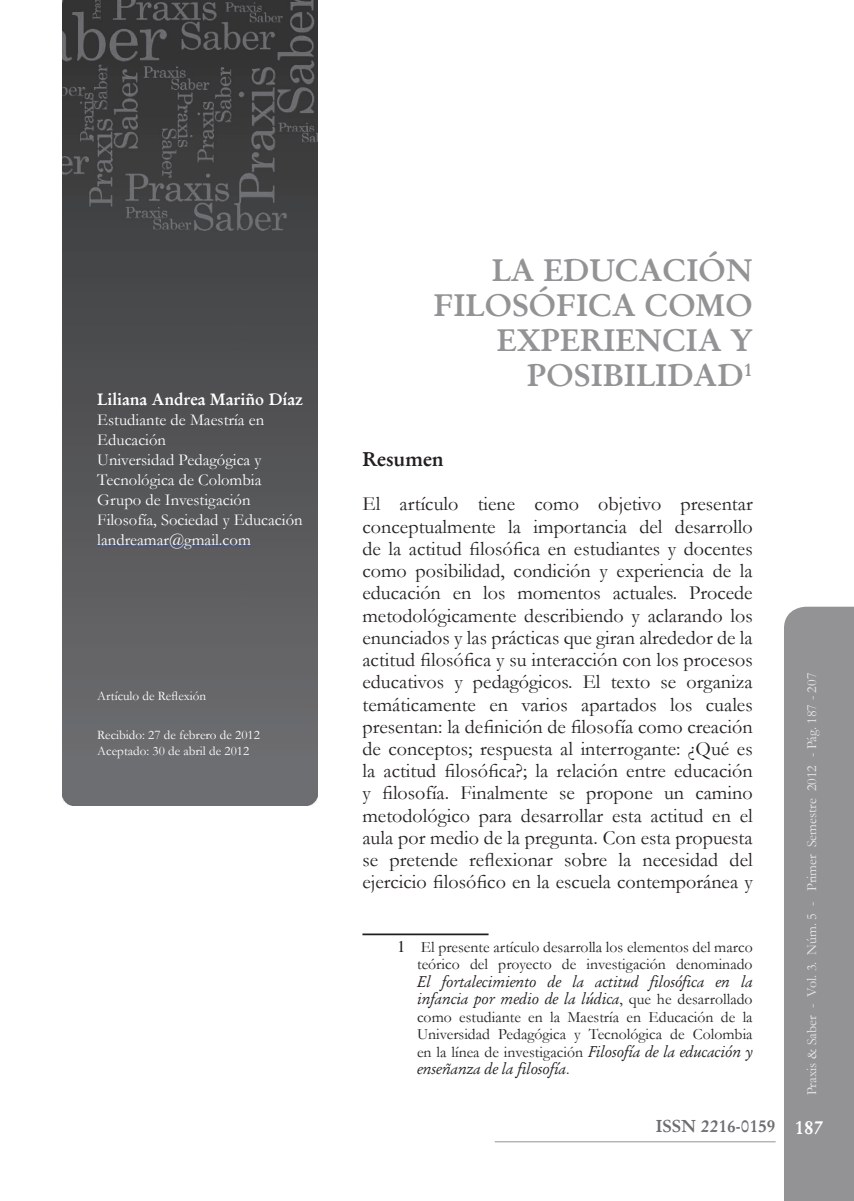
<style>
.page{position:relative;width:854px;height:1201px;background:#fff}
.page>*{position:absolute;margin:0;border:0;box-sizing:border-box;transform-origin:0 0}
.t1{font:700 31.5px/35px "Garamond";color:#939395;text-align:right}
.t2{font:20.12px/22.2px "Garamond";color:#231f20;text-align:justify}
.t3{font:700 20.12px "Garamond";color:#231f20}
.t4{font:700 17.5px "Garamond";color:#6c6d70}
.t5{font:16.62px/19.9px "Garamond";color:#fff}
.t6{font:700 16.62px "Garamond";color:#fff}
.t7{font:15.75px/17.5px "Garamond";color:#231f20;text-align:right}
.t8{font:14px "Garamond";color:#e6e7e9}
.t9{font:13.12px/15.8px "Garamond";color:#fff}
.s1{font-family:"Times";font-size:16.62px}
.s2{font-style:italic}
.s3{font-size:19.25px;color:#fff}
</style>
<div class="page">
<div style="left:784px;top:606px;width:69px;height:594px;background:#939395"></div>
<hr style="left:494px;top:1141px;width:281px;height:1px;background:#939395">
<img style="left:62px;top:0;width:255px;height:805px">
<hr style="left:97px;top:545px;width:154px;height:1px;background:#3853a3">
<hr style="left:362px;top:933px;width:126px;height:2px;background:#231f20">
<p class="t6" style="left:97px;top:389px;width:207px">Liliana Andrea Mariño Díaz</p>
<p class="t5" style="left:97px;top:409px;width:207px">Estudiante de Maestría en<br>Educación<br>Universidad Pedagógica y<br>Tecnológica de Colombia<br>Grupo de Investigación<br>Filosofía, Sociedad y Educación landreamar@gmail.com</p>
<p class="t9" style="left:97px;top:687px;width:110px">Artículo de Reflexión</p>
<p class="t9" style="left:97px;top:726px;width:164px">Recibido: 27 de febrero de 2012<br>Aceptado: 30 de abril de 2012</p>
<h1 class="t1" style="left:433px;top:253px;width:320px">LA EDUCACIÓN<br>FILOSÓFICA COMO<br>EXPERIENCIA Y<br>POSIBILIDAD<sup>1</sup></h1>
<p class="t3" style="left:362px;top:446px;width:83px">Resumen</p>
<p class="t2" style="left:362px;top:492px;width:391px">El artículo tiene como objetivo presentar conceptualmente la importancia del desarrollo de la actitud filosófica en estudiantes y docentes como posibilidad, condición y experiencia de la educación en los momentos actuales. Procede metodológicamente describiendo y aclarando los enunciados y las prácticas que giran alrededor de la actitud filosófica y su interacción con los procesos educativos y pedagógicos. El texto se organiza temáticamente en varios apartados los cuales presentan: la definición de filosofía como creación de conceptos; respuesta al interrogante: ¿Qué es la actitud filosófica?; la relación entre educación y filosofía. Finalmente se propone un camino metodológico para desarrollar esta actitud en el aula por medio de la pregunta. Con esta propuesta se pretende reflexionar sobre la necesidad del ejercicio filosófico en la escuela contemporánea y</p>
<p class="t7" style="left:397px;top:937px;width:357px"><span class="s1">1</span> El presente artículo desarrolla los elementos del marco teórico del proyecto de investigación denominado</p>
<p class="t7" style="left:417px;top:972px;width:337px;text-align:justify"><span class="s2">El fortalecimiento de la actitud filosófica en la infancia por medio de la lúdica</span>, que he desarrollado como estudiante en la Maestría en Educación de la Universidad Pedagógica y Tecnológica de Colombia en la línea de investigación <span class="s2">Filosofía de la educación y enseñanza de la filosofía</span>.</p>
<p class="t8" style="left:802px;top:757px;width:86px;rotate:-90deg">- Pág. 187 - 207</p>
<p class="t8" style="left:802px;top:1095px;width:332px;rotate:-90deg">Praxis &amp; Saber - Vol. 3. Núm. 5 - Primer Semestre 2012</p>
<p class="t4" style="left:655px;top:1115px;width:169px">ISSN 2216-0159 <span class="s3">187</span></p>
</div>
